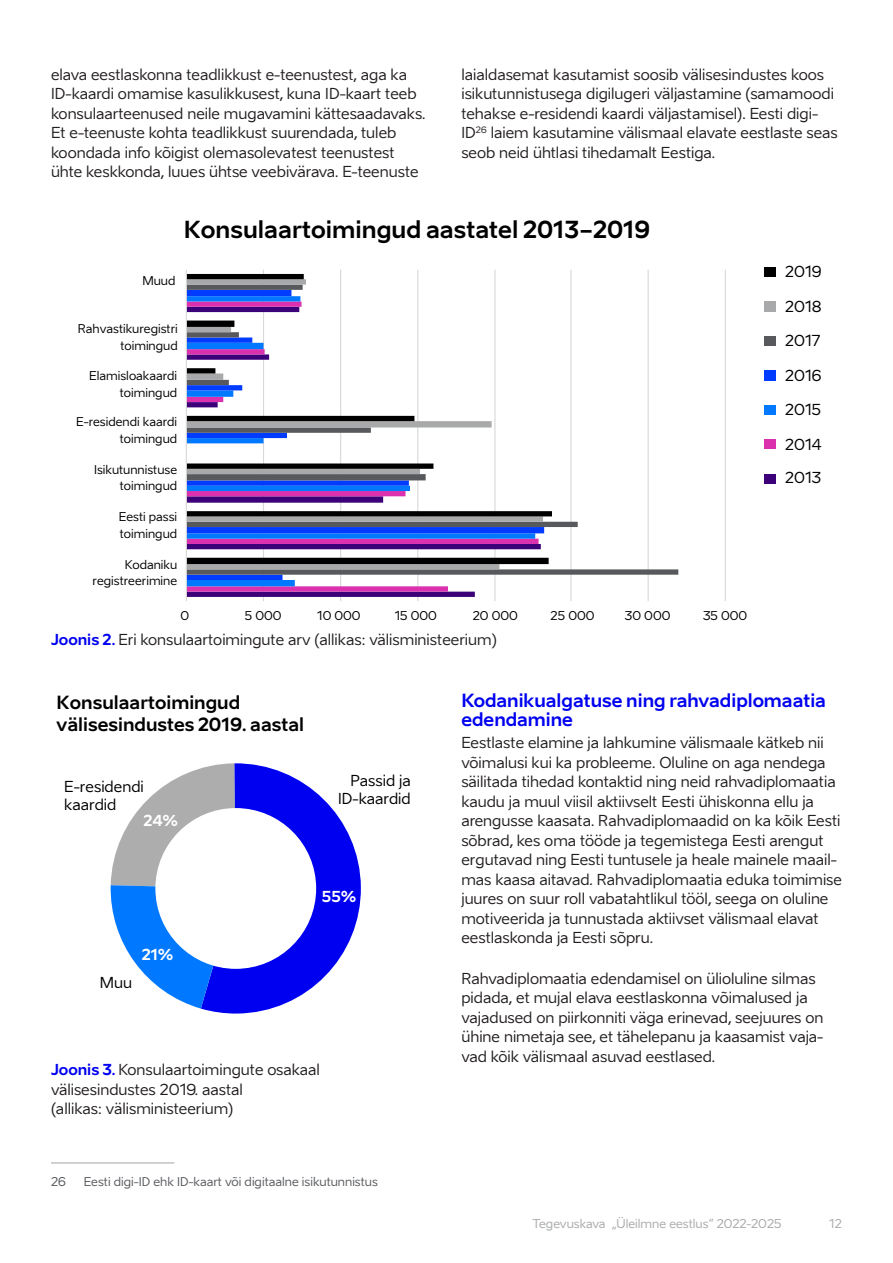
<style>
.page{position:relative;width:893px;height:1263px;background:#fff}
.page>*{position:absolute;margin:0;border:0;box-sizing:border-box;transform-origin:0 0}
.t1{font:700 23.25px "Aino";color:#000}
.t2{font:700 18px/19.5px "Aino";color:#0000f0}
.t3{font:700 18px/21.6px "Aino";color:#000}
.t4{font:15px/19.5px "Aino";color:#231f20}
.t5{font:15px/18px "Aino";color:#000}
.t6{font:700 15px "Aino";color:#fff}
.t7{font:12px/16.5px "Aino";color:#000;text-align:right}
.t8{font:12px "Aino";color:#57595d}
.t9{font:12px "Aino";color:#a7a9aa}
.s1{font-weight:700;color:#0000f0}
</style>
<div class="page">
<hr style="left:51px;top:1162px;width:123px;height:1px;background:#a7a9aa">
<hr style="left:263px;top:270px;width:1px;height:331px;background:#d9d8d9">
<hr style="left:340px;top:270px;width:1px;height:331px;background:#d9d8d9">
<hr style="left:417px;top:270px;width:1px;height:331px;background:#d9d8d9">
<hr style="left:494px;top:270px;width:1px;height:331px;background:#d9d8d9">
<hr style="left:570px;top:270px;width:2px;height:331px;background:#d9d8d9">
<hr style="left:648px;top:270px;width:1px;height:331px;background:#d9d8d9">
<hr style="left:725px;top:270px;width:1px;height:331px;background:#d9d8d9">
<svg style="left:187px;top:586px;width:309px;height:6px;background:#db5ec0"></svg>
<svg style="left:187px;top:580px;width:309px;height:6px"></svg>
<svg style="left:187px;top:285px;width:491px;height:290px"></svg>
<svg style="left:187px;top:274px;width:365px;height:290px"></svg>
<hr style="left:186px;top:270px;width:1px;height:331px;background:#d9d8d9">
<div style="left:765px;top:267px;width:11px;height:10px;background:#000"></div>
<div style="left:765px;top:301px;width:11px;height:11px;background:#a7a9aa"></div>
<div style="left:765px;top:336px;width:11px;height:10px;background:#57595d"></div>
<div style="left:765px;top:370px;width:11px;height:11px;background:#003cff"></div>
<div style="left:765px;top:405px;width:11px;height:10px;background:#0078ff"></div>
<div style="left:765px;top:439px;width:11px;height:9px;background:#dc31af"></div>
<div style="left:765px;top:474px;width:11px;height:9px;background:#3c0078"></div>
<svg style="left:110px;top:763px;width:251px;height:251px"></svg>
<div style="left:155px;top:808px;width:161px;height:161px;background:#fff;border-radius:50%"></div>
<p class="t4" style="left:51px;top:65px;width:376px">elava eestlaskonna teadlikkust e‑teenustest, aga ka ID-kaardi omamise kasulikkusest, kuna ID-kaart teeb konsulaarteenused neile mugavamini kättesaadavaks.<br>Et e-teenuste kohta teadlikkust suurendada, tuleb koondada info kõigist olemasolevatest teenustest ühte keskkonda, luues ühtse veebivärava. E-teenuste</p>
<p class="t4" style="left:461px;top:65px;width:378px">laialdasemat kasutamist soosib välisesindustes koos isikutunnistusega digilugeri väljastamine (samamoodi tehakse e‑residendi kaardi väljastamisel). Eesti digi-ID<sup>26</sup> laiem kasutamine välismaal elavate eestlaste seas seob neid ühtlasi tihedamalt Eestiga.</p>
<h1 class="t1" style="left:184px;top:214px;width:468px">Konsulaartoimingud aastatel 2013−2019</h1>
<p class="t7" style="left:142px;top:273px;width:35px">Muud</p>
<p class="t7" style="left:78px;top:320px;width:101px">Rahvastikuregistri toimingud</p>
<p class="t7" style="left:89px;top:368px;width:90px">Elamisloakaardi toimingud</p>
<p class="t7" style="left:76px;top:413px;width:103px">E-residendi kaardi toimingud</p>
<p class="t7" style="left:94px;top:461px;width:85px">Isikutunnistuse toimingud</p>
<p class="t7" style="left:119px;top:509px;width:60px;text-align:left">Eesti passi toimingud</p>
<p class="t7" style="left:93px;top:556px;width:86px">Kodaniku registreerimine</p>
<p class="t7" style="left:180px;top:607px;width:10px">0</p>
<p class="t7" style="left:245px;top:607px;width:38px">5 000</p>
<p class="t7" style="left:317px;top:607px;width:45px">10 000</p>
<p class="t7" style="left:395px;top:607px;width:44px">15 000</p>
<p class="t7" style="left:473px;top:607px;width:47px">20 000</p>
<p class="t7" style="left:551px;top:607px;width:45px">25 000</p>
<p class="t7" style="left:625px;top:607px;width:47px">30 000</p>
<p class="t7" style="left:703px;top:607px;width:46px">35 000</p>
<p class="t4" style="left:51px;top:630px;width:447px"><span class="s1">Joonis 2.</span> Eri konsulaartoimingute arv (allikas: välisministeerium)</p>
<p class="t5" style="left:785px;top:263px;width:38px">2019</p>
<p class="t5" style="left:785px;top:298px;width:38px">2018</p>
<p class="t5" style="left:785px;top:331px;width:37px">2017</p>
<p class="t5" style="left:785px;top:366px;width:38px">2016</p>
<p class="t5" style="left:785px;top:400px;width:38px">2015</p>
<p class="t5" style="left:785px;top:435px;width:38px">2014</p>
<p class="t5" style="left:785px;top:469px;width:38px">2013</p>
<p class="t3" style="left:57px;top:692px;width:249px">Konsulaartoimingud välisesindustes 2019. aastal</p>
<p class="t5" style="left:64px;top:778px;width:81px">E-residendi kaardid</p>
<p class="t5" style="left:338px;top:772px;width:74px;text-align:right">Passid ja<br>ID-kaardid</p>
<p class="t6" style="left:143px;top:810px;width:36px">24%</p>
<p class="t5" style="left:100px;top:974px;width:34px">Muu</p>
<p class="t6" style="left:142px;top:945px;width:33px">21%</p>
<p class="t6" style="left:322px;top:887px;width:36px">55%</p>
<p class="t4" style="left:51px;top:1060px;width:270px"><span class="s1">Joonis 3.</span> Konsulaartoimingute osakaal välisesindustes 2019. aastal<br>(allikas: välisministeerium)</p>
<p class="t8" style="left:51px;top:1175px;width:17px">26</p>
<p class="t8" style="left:84px;top:1175px;width:296px">Eesti digi-ID ehk ID-kaart või digitaalne isikutunnistus</p>
<p class="t2" style="left:461px;top:690px;width:366px">Kodanikualgatuse ning rahvadiplomaatia edendamine</p>
<p class="t4" style="left:461px;top:733px;width:382px">Eestlaste elamine ja lahkumine välismaale kätkeb nii võimalusi kui ka probleeme. Oluline on aga nendega säilitada tihedad kontaktid ning neid rahvadiplomaatia kaudu ja muul viisil aktiivselt Eesti ühiskonna ellu ja arengusse kaasata. Rahvadiplomaadid on ka kõik Eesti sõbrad, kes oma tööde ja tegemistega Eesti arengut ergutavad ning Eesti tuntusele ja heale mainele maail&shy;mas kaasa aitavad. Rahvadiplomaatia eduka toimimise juures on suur roll vabatahtlikul tööl, seega on oluline motiveerida ja tunnustada aktiivset välismaal elavat eestlaskonda ja Eesti sõpru.</p>
<p class="t4" style="left:461px;top:969px;width:364px">Rahvadiplomaatia edendamisel on ülioluline silmas pidada, et mujal elava eestlaskonna võimalused ja vajadused on piirkonniti väga erinevad, seejuures on ühine nimetaja see, et tähelepanu ja kaasamist vaja&shy;vad kõik välismaal asuvad eestlased.</p>
<p class="t9" style="left:532px;top:1217px;width:251px">Tegevuskava „Üleilmne eestlus“ 2022-2025</p>
<p class="t9" style="left:829px;top:1216px;width:14px">12</p>
</div>
